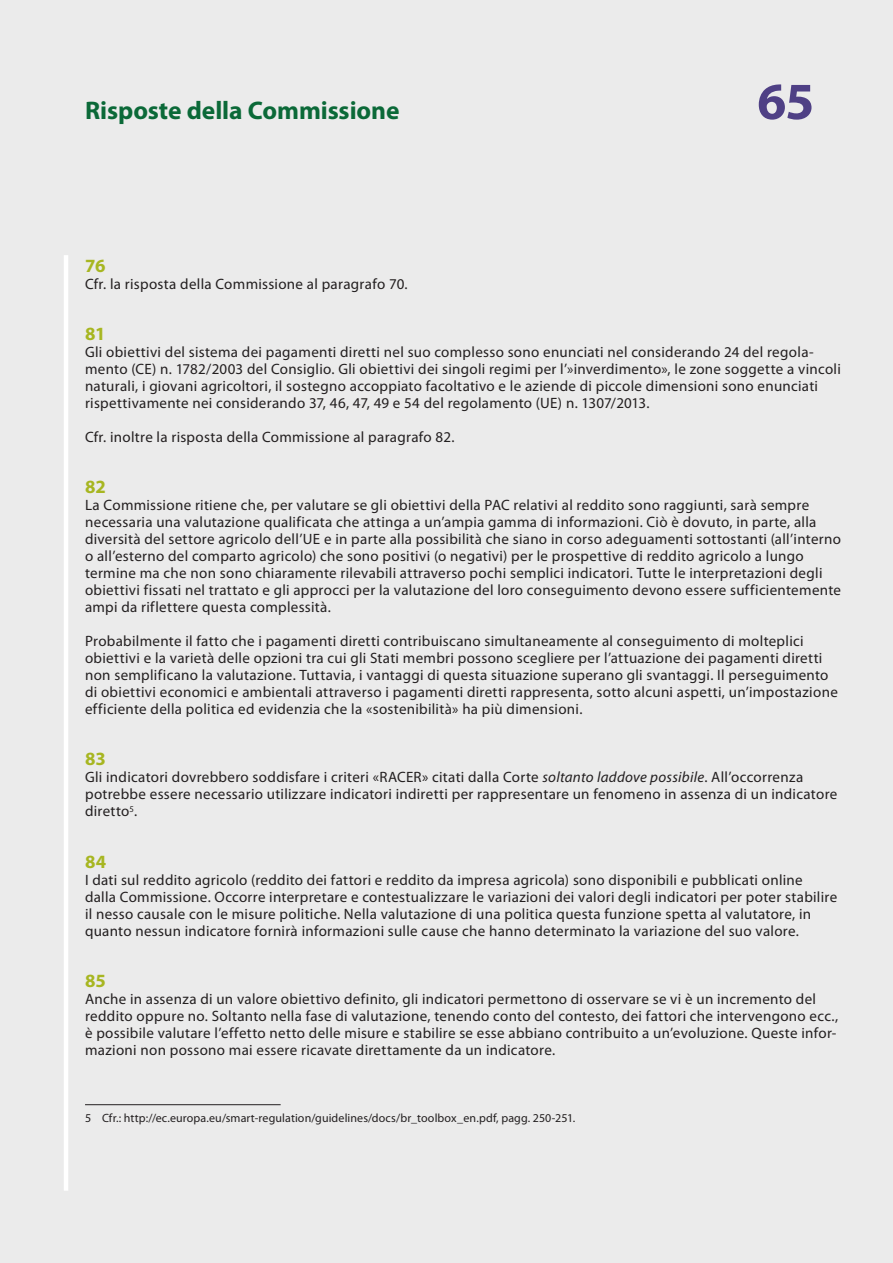
<style>
.page{position:relative;width:893px;height:1263px;background:#ebebeb}
.page>*{position:absolute;margin:0;border:0;box-sizing:border-box;transform-origin:0 0}
.t1{font:700 52.5px "Myriad Pro";color:#4f4085}
.t2{font:700 25.5px "Myriad Pro";letter-spacing:-.005em;color:#0b6938}
.K_03_-_REP_CHIFFRE{font:700 18.75px "Myriad Pro";letter-spacing:.005em;color:#a7b621}
.K_04_-_REP_TEXTE_COU{font:15px/17px "Myriad Pro";letter-spacing:.02em;color:#231f20}
.K_06_-_REP_FOOTNOTES{font:12px "Myriad Pro";letter-spacing:.01em;color:#231f20}
.s1{font-style:italic}
</style>
<div class="page">
<hr style="left:64px;top:255px;width:4px;height:936px;background:#fff">
<hr style="left:85px;top:1104px;width:196px;height:1px;background:#231f20">
<h2 class="t2" style="left:85px;top:94px;width:316px">Risposte della Commissione</h2>
<h1 class="t1" style="left:757px;top:67px;width:59px">65</h1>
<p class="K_03_-_REP_CHIFFRE" style="left:85px;top:254px;width:22px">76</p>
<p class="K_04_-_REP_TEXTE_COU" style="left:85px;top:275px;width:324px">Cfr. la risposta della Commissione al paragrafo 70.</p>
<p class="K_03_-_REP_CHIFFRE" style="left:85px;top:322px;width:22px">81</p>
<p class="K_04_-_REP_TEXTE_COU" style="left:85px;top:343px;width:757px">Gli obiettivi del sistema dei pagamenti diretti nel suo complesso sono enunciati nel considerando 24 del regola&shy;mento (CE) n. 1782/2003 del Consiglio. Gli obiettivi dei singoli regimi per l’»inverdimento», le zone soggette a vincoli naturali, i giovani agricoltori, il sostegno accoppiato facoltativo e le aziende di piccole dimensioni sono enunciati rispettivamente nei considerando 37, 46, 47, 49 e 54 del regolamento (UE) n. 1307/2013.</p>
<p class="K_04_-_REP_TEXTE_COU" style="left:85px;top:428px;width:371px">Cfr. inoltre la risposta della Commissione al paragrafo 82.</p>
<p class="K_03_-_REP_CHIFFRE" style="left:85px;top:475px;width:22px">82</p>
<p class="K_04_-_REP_TEXTE_COU" style="left:85px;top:496px;width:757px">La Commissione ritiene che, per valutare se gli obiettivi della PAC relativi al reddito sono raggiunti, sarà sempre necessaria una valutazione qualificata che attinga a un’ampia gamma di informazioni. Ciò è dovuto, in parte, alla diversità del settore agricolo dell’UE e in parte alla possibilità che siano in corso adeguamenti sottostanti (all’interno o all’esterno del comparto agricolo) che sono positivi (o negativi) per le prospettive di reddito agricolo a lungo termine ma che non sono chiaramente rilevabili attraverso pochi semplici indicatori. Tutte le interpretazioni degli obiettivi fissati nel trattato e gli approcci per la valutazione del loro conseguimento devono essere sufficientemente ampi da riflettere questa complessità.</p>
<p class="K_04_-_REP_TEXTE_COU" style="left:85px;top:633px;width:754px">Probabilmente il fatto che i pagamenti diretti contribuiscano simultaneamente al conseguimento di molteplici obiettivi e la varietà delle opzioni tra cui gli Stati membri possono scegliere per l’attuazione dei pagamenti diretti non semplificano la valutazione. Tuttavia, i vantaggi di questa situazione superano gli svantaggi. Il perseguimento di obiettivi economici e ambientali attraverso i pagamenti diretti rappresenta, sotto alcuni aspetti, un’impostazione efficiente della politica ed evidenzia che la «sostenibilità» ha più dimensioni.</p>
<p class="K_03_-_REP_CHIFFRE" style="left:85px;top:747px;width:22px">83</p>
<p class="K_04_-_REP_TEXTE_COU" style="left:85px;top:769px;width:754px">Gli indicatori dovrebbero soddisfare i criteri «RACER» citati dalla Corte <span class="s1">soltanto laddove possibile</span>. All’occorrenza potrebbe essere necessario utilizzare indicatori indiretti per rappresentare un fenomeno in assenza di un indicatore diretto<sup>5</sup>.</p>
<p class="K_03_-_REP_CHIFFRE" style="left:85px;top:849px;width:23px">84</p>
<p class="K_04_-_REP_TEXTE_COU" style="left:85px;top:871px;width:754px">I dati sul reddito agricolo (reddito dei fattori e reddito da impresa agricola) sono disponibili e pubblicati online dalla Commissione. Occorre interpretare e contestualizzare le variazioni dei valori degli indicatori per poter stabilire il nesso causale con le misure politiche. Nella valutazione di una politica questa funzione spetta al valutatore, in quanto nessun indicatore fornirà informazioni sulle cause che hanno determinato la variazione del suo valore.</p>
<p class="K_03_-_REP_CHIFFRE" style="left:85px;top:968px;width:22px">85</p>
<p class="K_04_-_REP_TEXTE_COU" style="left:85px;top:990px;width:755px">Anche in assenza di un valore obiettivo definito, gli indicatori permettono di osservare se vi è un incremento del reddito oppure no. Soltanto nella fase di valutazione, tenendo conto del contesto, dei fattori che intervengono ecc., è possibile valutare l’effetto netto delle misure e stabilire se esse abbiano contribuito a un’evoluzione. Queste infor&shy;mazioni non possono mai essere ricavate direttamente da un indicatore.</p>
<p class="K_06_-_REP_FOOTNOTES" style="left:85px;top:1110px;width:492px">5 Cfr.: http://ec.europa.eu/smart-regulation/guidelines/docs/br_toolbox_en.pdf, pagg. 250-251.</p>
</div>
